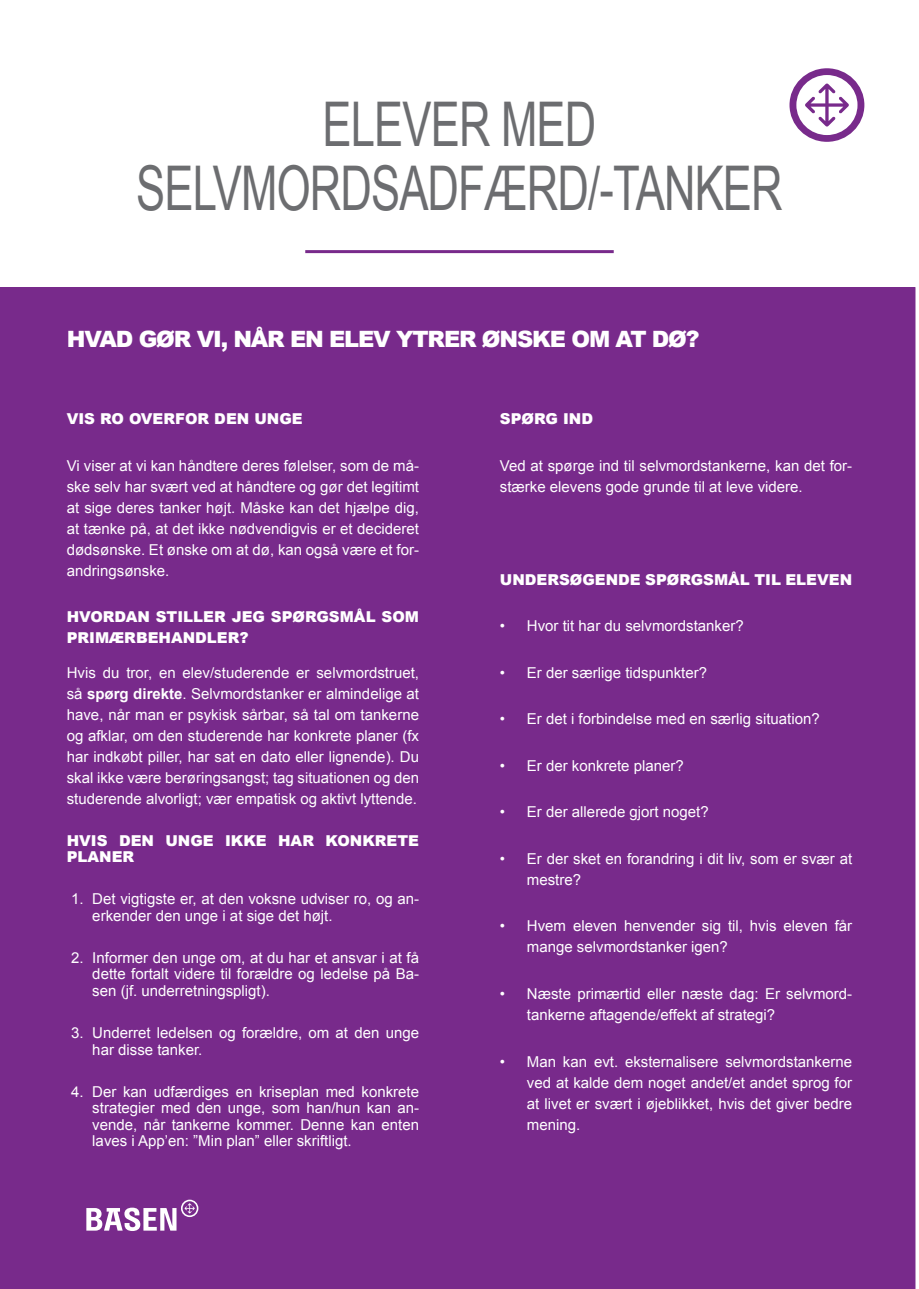
<style>
.page{position:relative;width:919px;height:1289px;background:#fff}
.page>*{position:absolute;margin:0;border:0;box-sizing:border-box;transform-origin:0 0}
.t1{font:61.65px "Arial";letter-spacing:-.02em;color:#6c6d70;scale:.71 1}
.t2{font:900 22.5px "Arial";letter-spacing:-.05em;color:#fff}
.t3{font:15px/21px "Arial";color:#fff}
.t4{font:900 15px/21px "Arial";color:#fff}
.s1{font-weight:700}
</style>
<div class="page">
<div style="left:0;top:287px;width:915px;height:1001px;background:#782a8b"></div>
<svg style="left:86px;top:1199px;width:112px;height:31px"></svg>
<hr style="left:305px;top:250px;width:308px;height:3px;background:#782a8b">
<svg style="left:789px;top:68px;width:75px;height:74px"></svg>
<p class="t1" style="left:322px;top:83px;width:387px">ELEVER MED</p>
<p class="t1" style="left:136px;top:148px;width:911px">SELVMORDSADFÆRD/-TANKER</p>
<p class="t2" style="left:67px;top:323px;width:634px">HVAD GØR VI, NÅR EN ELEV YTRER ØNSKE OM AT DØ?</p>
<p class="t4" style="left:67px;top:408px;width:237px">VIS RO OVERFOR DEN UNGE</p>
<p class="t3" style="left:67px;top:455px;width:354px;text-align:justify">Vi viser at vi kan håndtere deres følelser, som de må&shy;ske selv har svært ved at håndtere og gør det legitimt at sige deres tanker højt. Måske kan det hjælpe dig, at tænke på, at det ikke nødvendigvis er et decideret dødsønske. Et ønske om at dø, kan også være et for&shy;andringsønske.</p>
<p class="t4" style="left:67px;top:606px;width:354px">HVORDAN STILLER JEG SPØRGSMÅL SOM<br>PRIMÆRBEHANDLER?</p>
<p class="t3" style="left:67px;top:662px;width:354px;text-align:justify">Hvis du tror, en elev/studerende er selvmordstruet, så <span class="s1">spørg direkte</span>. Selvmordstanker er almindelige at have, når man er psykisk sårbar, så tal om tankerne og afklar, om den studerende har konkrete planer (fx har indkøbt piller, har sat en dato eller lignende). Du skal ikke være berøringsangst; tag situationen og den studerende alvorligt; vær empatisk og aktivt lyttende.</p>
<p class="t4" style="left:67px;top:831px;width:354px;line-height:16.5px">HVIS DEN UNGE IKKE HAR KONKRETE<br>PLANER</p>
<p class="t3" style="left:92px;top:891px;width:328px;line-height:16.5px;text-indent:-21px">1. Det vigtigste er, at den voksne udviser ro, og an&shy;erkender den unge i at sige det højt.</p>
<p class="t3" style="left:92px;top:949px;width:328px;line-height:16.5px;text-align:justify;text-indent:-21px">2. Informer den unge om, at du har et ansvar i at få dette fortalt videre til forældre og ledelse på Ba&shy;sen (jf. underretningspligt).</p>
<p class="t3" style="left:92px;top:1024px;width:328px;line-height:16.5px;text-indent:-21px">3. Underret ledelsen og forældre, om at den unge har disse tanker.</p>
<p class="t3" style="left:92px;top:1083px;width:328px;line-height:16.5px;text-align:justify;text-indent:-21px">4. Der kan udfærdiges en kriseplan med konkrete strategier med den unge, som han/hun kan an&shy;vende, når tankerne kommer. Denne kan enten laves i App’en: ”Min plan” eller skriftligt.</p>
<p class="t4" style="left:500px;top:408px;width:95px">SPØRG IND</p>
<p class="t3" style="left:500px;top:455px;width:354px">Ved at spørge ind til selvmordstankerne, kan det for&shy;stærke elevens gode grunde til at leve videre.</p>
<p class="t4" style="left:500px;top:568px;width:354px">UNDERSØGENDE SPØRGSMÅL TIL ELEVEN</p>
<p class="t3" style="left:500px;top:615px;width:245px">• Hvor tit har du selvmordstanker?</p>
<p class="t3" style="left:500px;top:662px;width:209px">• Er der særlige tidspunkter?</p>
<p class="t3" style="left:500px;top:708px;width:321px">• Er det i forbindelse med en særlig situation?</p>
<p class="t3" style="left:500px;top:755px;width:185px">• Er der konkrete planer?</p>
<p class="t3" style="left:500px;top:801px;width:210px">• Er der allerede gjort noget?</p>
<p class="t3" style="left:527px;top:848px;width:327px;text-indent:-27px">• Er der sket en forandring i dit liv, som er svær at mestre?</p>
<p class="t3" style="left:527px;top:915px;width:327px;text-indent:-27px">• Hvem eleven henvender sig til, hvis eleven får mange selvmordstanker igen?</p>
<p class="t3" style="left:527px;top:983px;width:327px;text-indent:-27px">• Næste primærtid eller næste dag: Er selvmord&shy;tankerne aftagende/effekt af strategi?</p>
<p class="t3" style="left:527px;top:1050px;width:327px;text-align:justify;text-indent:-27px">• Man kan evt. eksternalisere selvmordstankerne ved at kalde dem noget andet/et andet sprog for at livet er svært i øjeblikket, hvis det giver bedre mening.</p>
</div>
